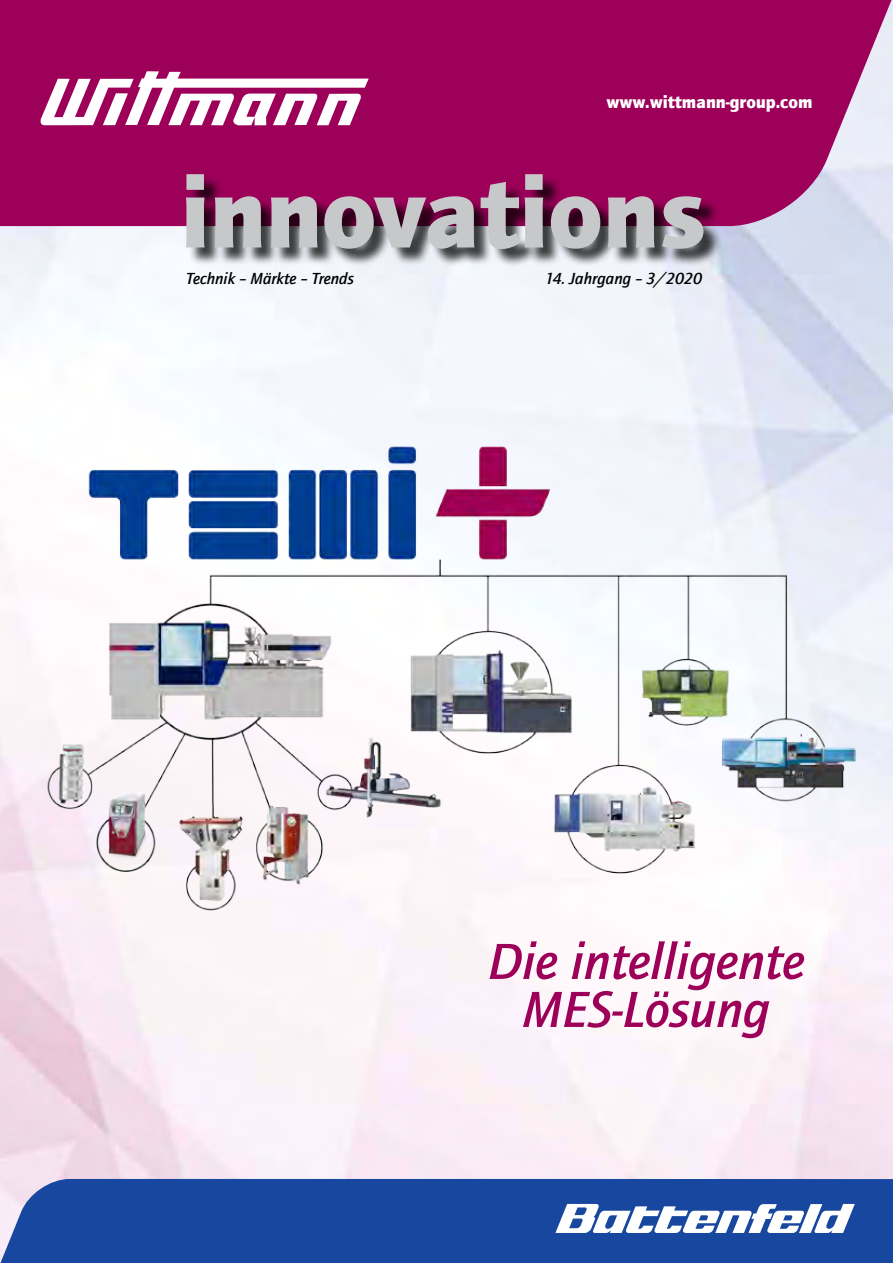
<style>
.page{position:relative;width:893px;height:1263px;background:#fff}
.page>*{position:absolute;margin:0;border:0;box-sizing:border-box;transform-origin:0 0}
.t1{font:italic 500 52.5px/48px "Quay Sans ITC Com";color:#9c0059;text-align:center}
.t2{font:900 18px "Quay Sans ITC Com";color:#fff}
.t3{font:italic 500 16.5px "Quay Sans ITC Com";color:#000}
</style>
<div class="page">
<img style="left:14px;top:434px;width:879px;height:531px">
<svg style="left:0;top:0;width:893px;height:226px;background:#a11164"></svg>
<div style="left:0;top:1179px;width:893px;height:84px;background:#17479e"></div>
<svg style="left:39px;top:71px;width:330px;height:54px"></svg>
<div style="left:189px;top:176px;width:533px;height:92px;background:#000;opacity:.75"></div>
<svg style="left:186px;top:174px;width:517px;height:75px;background:#a0698a"></svg>
<svg style="left:555px;top:1204px;width:300px;height:29px"></svg>
<p class="t2" style="left:606px;top:91px;width:207px">www.wittmann-group.com</p>
<p class="t3" style="left:186px;top:268px;width:169px">Technik – Märkte – Trends</p>
<p class="t3" style="left:545px;top:268px;width:159px">14. Jahrgang – 3/2020</p>
<h1 class="t1" style="left:488px;top:937px;width:318px">Die intelligente<br>MES-Lösung</h1>
</div>
